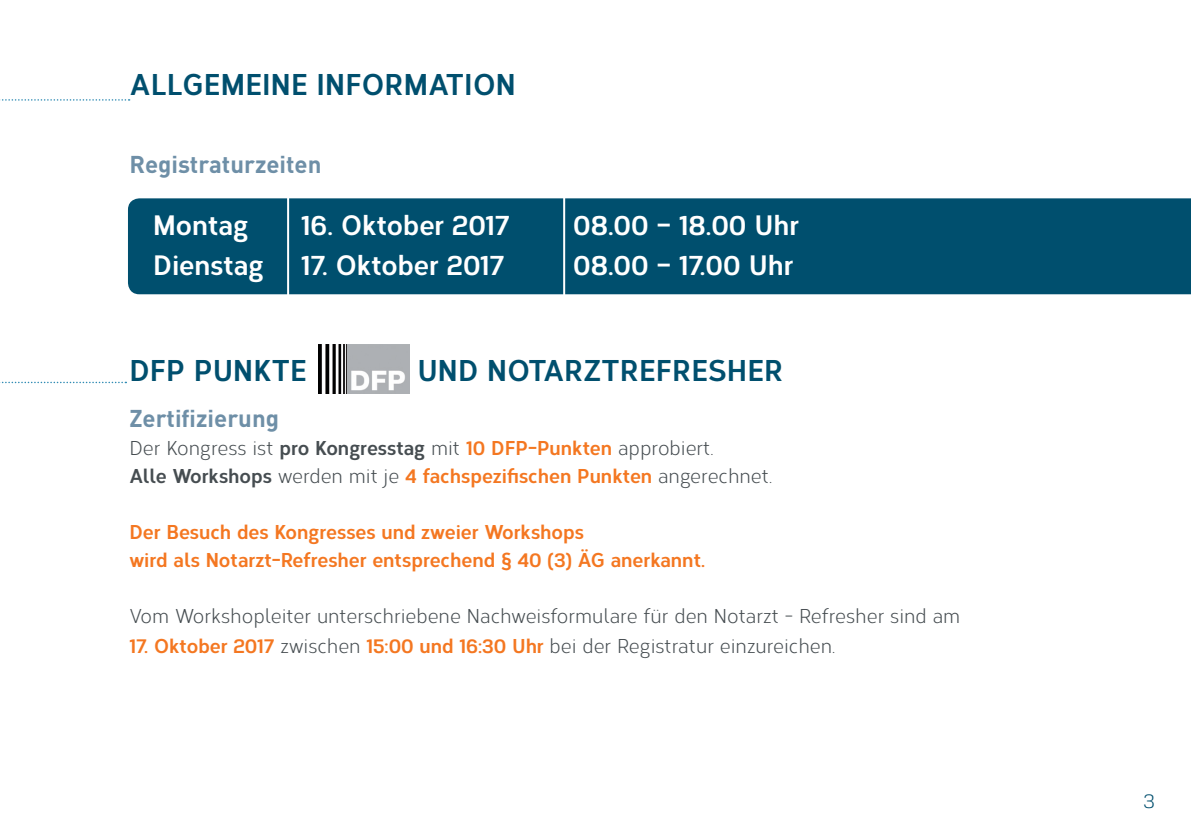
<style>
.page{position:relative;width:1191px;height:840px;background:#fff}
.page>*{position:absolute;margin:0;border:0;box-sizing:border-box;transform-origin:0 0}
.t1{font:700 30px "Corbert Condensed";letter-spacing:.005em;color:#004f6e}
.t2{font:700 28px "Corbert Condensed";color:#fff}
.t3{font:700 24px "DIN";color:#6e8fa7}
.t4{font:20px/28px "Corbert Condensed";color:#464d51}
.t5{font:700 20px/28px "Corbert Condensed";color:#f47721}
.t6{font:20px "Corbert Condensed";color:#004f6e}
.s1{font-weight:700}
.s2{font-weight:700;color:#f47721}
</style>
<div class="page">
<div style="left:128px;top:198px;width:1063px;height:96px;background:#004f6e"></div>
<img style="left:318px;top:344px;width:91px;height:49px">
<svg style="left:0;top:99px;width:130px;height:2px"></svg>
<hr style="left:287px;top:195px;width:2px;height:103px;background:#fff">
<hr style="left:563px;top:195px;width:2px;height:103px;background:#fff">
<svg style="left:0;top:381px;width:126px;height:2px"></svg>
<h1 class="t1" style="left:130px;top:61px;width:387px">ALLGEMEINE INFORMATION</h1>
<p class="t3" style="left:129px;top:149px;width:194px">Registraturzeiten</p>
<h2 class="t2" style="left:153px;top:203px;width:97px">Montag</h2>
<h2 class="t2" style="left:301px;top:203px;width:210px">16. Oktober 2017</h2>
<h2 class="t2" style="left:573px;top:203px;width:227px">08.00 – 18.00 Uhr</h2>
<h2 class="t2" style="left:153px;top:243px;width:112px">Dienstag</h2>
<h2 class="t2" style="left:301px;top:243px;width:205px">17. Oktober 2017</h2>
<h2 class="t2" style="left:573px;top:243px;width:221px">08.00 – 17.00 Uhr</h2>
<h1 class="t1" style="left:129px;top:346px;width:179px">DFP PUNKTE</h1>
<h1 class="t1" style="left:417px;top:346px;width:367px">UND NOTARZTREFRESHER</h1>
<p class="t3" style="left:129px;top:402px;width:151px">Zertifizierung</p>
<p class="t4" style="left:129px;top:432px;width:644px">Der Kongress ist <span class="s1">pro Kongresstag</span> mit <span class="s2">10 DFP-Punkten</span> approbiert.<br><span class="s1">Alle Workshops</span> werden mit je <span class="s2">4 fachspezifischen Punkten</span> angerechnet.</p>
<p class="t5" style="left:129px;top:516px;width:577px">Der Besuch des Kongresses und zweier Workshops<br>wird als Notarzt-Refresher entsprechend § 40 (3) ÄG anerkannt.</p>
<p class="t4" style="left:129px;top:600px;width:832px">Vom Workshopleiter unterschriebene Nachweisformulare für den Notarzt - Refresher sind am</p>
<p class="t4" style="left:129px;top:630px;width:707px"><span class="s2">17. Oktober 2017</span> zwischen <span class="s2">15:00 und 16:30 Uhr</span> bei der Registratur einzureichen.</p>
<p class="t6" style="left:1143px;top:786px;width:13px">3</p>
</div>
